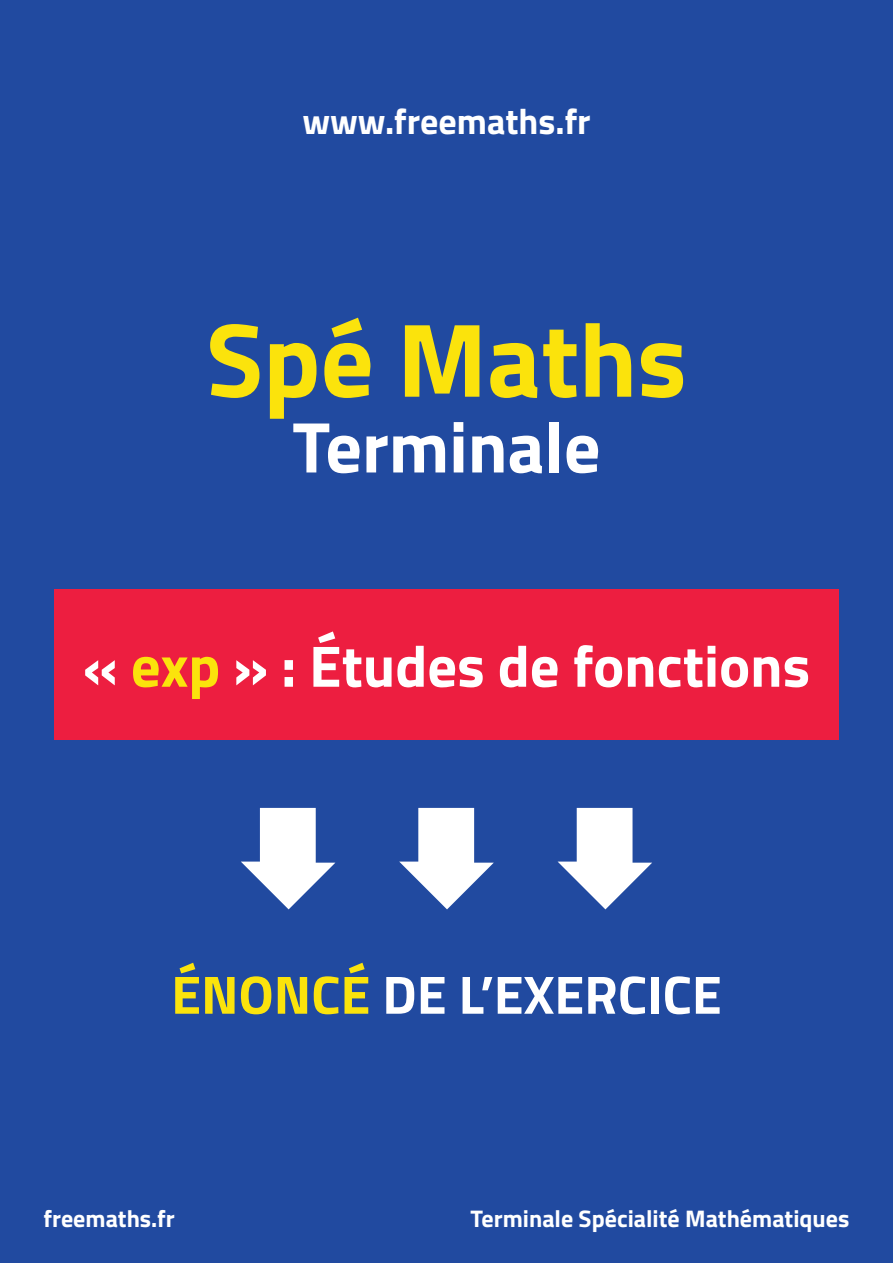
<style>
.page{position:relative;width:893px;height:1263px;background:#214aa0}
.page>*{position:absolute;margin:0;border:0;box-sizing:border-box;transform-origin:0 0}
.t1{font:700 105px "Titillium";color:#fbe30c}
.t2{font:700 72px "Titillium";color:#fff}
.t3{font:700 58.5px "Titillium";color:#fff}
.t4{font:700 54px "Titillium";color:#fff}
.t5{font:700 36px "Titillium";color:#fff}
.t6{font:700 24px "Titillium";color:#fff}
.s1{color:#fbe30c}
</style>
<div class="page">
<svg style="left:241px;top:808px;width:94px;height:101px"></svg>
<svg style="left:399px;top:808px;width:95px;height:101px"></svg>
<svg style="left:558px;top:808px;width:94px;height:101px"></svg>
<div style="left:54px;top:589px;width:785px;height:151px;background:#ed1e40"></div>
<h3 class="t5" style="left:302px;top:94px;width:290px">www.freemaths.fr</h3>
<h1 class="t1" style="left:206px;top:280px;width:482px">Spé Maths</h1>
<h2 class="t2" style="left:292px;top:392px;width:310px">Terminale</h2>
<p class="t3" style="left:83px;top:621px;width:729px">« <span class="s1">exp</span> » : Études de fonctions</p>
<h3 class="t4" style="left:171px;top:953px;width:552px"><span class="s1">ÉNONCÉ</span> DE L’EXERCICE</h3>
<p class="t6" style="left:44px;top:1200px;width:133px">freemaths.fr</p>
<p class="t6" style="left:471px;top:1200px;width:380px">Terminale Spécialité Mathématiques</p>
</div>
